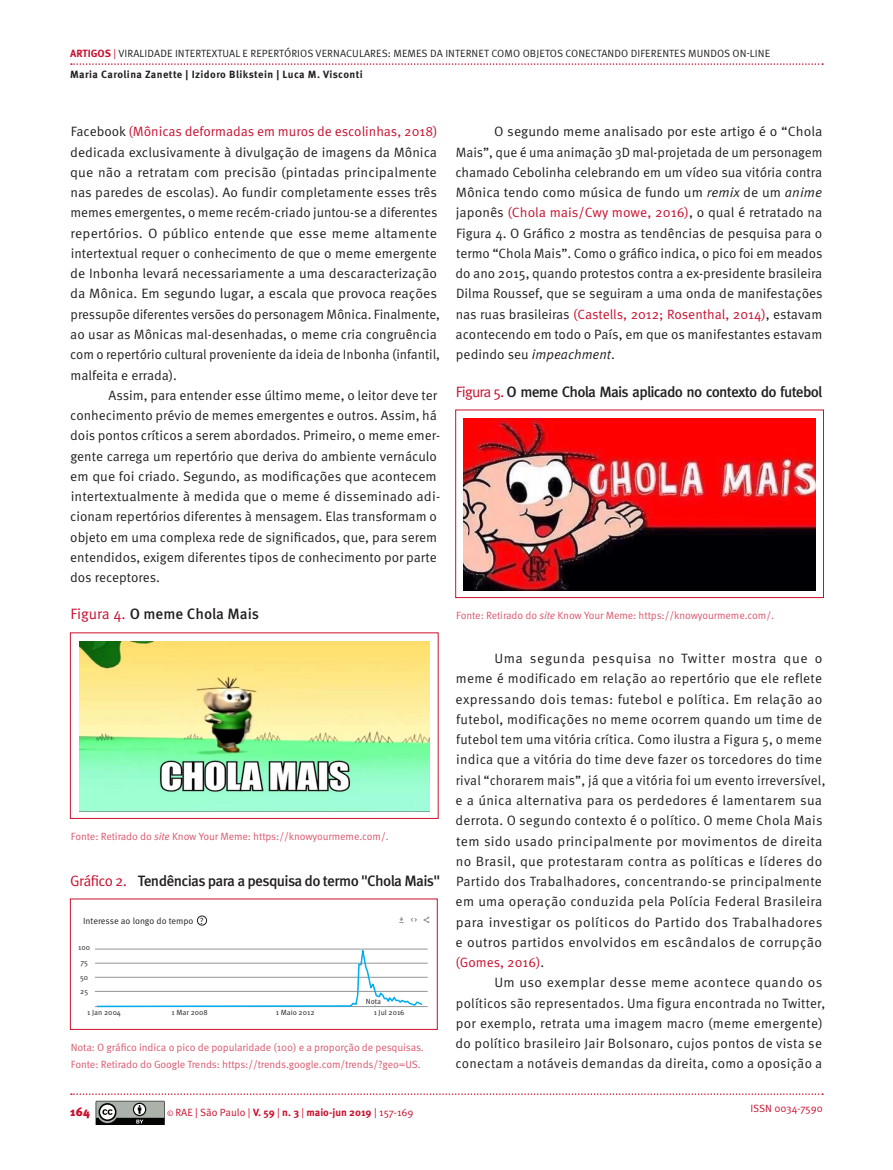
<style>
.page{position:relative;width:893px;height:1170px;background:#fff}
.page>*{position:absolute;margin:0;border:0;box-sizing:border-box;transform-origin:0 0}
.t1{font:500 15px "Meta Pro";letter-spacing:-.05em;color:#231f20}
._06_Corpo_de_Texto_M{font:13.5px/20.2px "Meta Pro";letter-spacing:.005em;color:#231f20}
.t2{font:900 12px "Meta Pro";color:#c8102e}
._03_Legenda_Tabela_1{font:10.5px "Meta Pro";letter-spacing:-.01em;color:#d9586d}
.t3{font:10.5px/21.1px "Meta Pro";letter-spacing:.01em;color:#231f20}
.t4{font:10.5px "Meta Pro";color:#c8102e}
.t5{font:9px "Meta Pro";color:#231f20}
.t6{font:7.5px/14.7px "Meta Pro";color:#231f20}
.s1{font-weight:700;color:#c8102e}
.s2{color:#c8102e}
.s3{font-weight:700}
.s4{font-weight:400;color:#c8102e}
.s5{font-style:italic}
.s6{font-size:7.5px}
</style>
<div class="page">
<svg style="left:71px;top:63px;width:752px;height:2px"></svg>
<svg style="left:71px;top:1093px;width:752px;height:1px"></svg>
<svg style="left:96px;top:1100px;width:69px;height:25px;background:#797d79"></svg>
<img style="left:79px;top:641px;width:350px;height:170px">
<hr style="left:95px;top:948px;width:333px;height:1px;background:#939598">
<hr style="left:95px;top:962px;width:333px;height:1px;background:#939598">
<hr style="left:95px;top:976px;width:333px;height:1px;background:#939598">
<hr style="left:95px;top:991px;width:333px;height:1px;background:#939598">
<hr style="left:95px;top:1006px;width:333px;height:1px;background:#939598">
<div style="left:197px;top:915px;width:10px;height:10px;border:1px solid #231f20;border-radius:50%"></div>
<svg style="left:411px;top:918px;width:6px;height:3px"></svg>
<svg style="left:399px;top:917px;width:5px;height:6px"></svg>
<svg style="left:423px;top:916px;width:6px;height:7px"></svg>
<svg style="left:96px;top:948px;width:327px;height:59px"></svg>
<img style="left:463px;top:418px;width:353px;height:172px">
<div style="left:455px;top:410px;width:369px;height:187px;border:1px solid #c8102e"></div>
<p class="t3" style="left:70px;top:43px;width:701px"><span class="s1">ARTIGOS</span> <span class="s2">|</span> VIRALIDADE INTERTEXTUAL E REPERTÓRIOS VERNACULARES: MEMES DA INTERNET COMO OBJETOS CONECTANDO DIFERENTES MUNDOS ON-LINE<br><span class="s3">Maria Carolina Zanette | Izidoro Blikstein | Luca M. Visconti</span></p>
<p class="_06_Corpo_de_Texto_M" style="left:70px;top:122px;width:371px">Facebook <span class="s2">(Mônicas deformadas em muros de escolinhas, 2018) </span>dedicada exclusivamente à divulgação de imagens da Mônica que não a retratam com precisão (pintadas principalmente nas paredes de escolas). Ao fundir completamente esses três memes emergentes, o meme recém-criado juntou-se a diferentes repertórios. O público entende que esse meme altamente intertextual requer o conhecimento de que o meme emergente de Inbonha levará necessariamente a uma descaracterização da Mônica. Em segundo lugar, a escala que provoca reações pressupõe diferentes versões do personagem Mônica. Finalmente, ao usar as Mônicas mal-desenhadas, o meme cria congruência com o repertório cultural proveniente da ideia de Inbonha (infantil, malfeita e errada).</p>
<p class="_06_Corpo_de_Texto_M" style="left:70px;top:385px;width:371px;text-indent:38px">Assim, para entender esse último meme, o leitor deve ter conhecimento prévio de memes emergentes e outros. Assim, há dois pontos críticos a serem abordados. Primeiro, o meme emer&shy;gente carrega um repertório que deriva do ambiente vernáculo em que foi criado. Segundo, as modificações que acontecem intertextualmente à medida que o meme é disseminado adi&shy;cionam repertórios diferentes à mensagem. Elas transformam o objeto em uma complexa rede de significados, que, para serem entendidos, exigem diferentes tipos de conhecimento por parte dos receptores.</p>
<p class="t1" style="left:71px;top:604px;width:190px"><span class="s4">Figura 4.</span> O meme Chola Mais</p>
<p class="_03_Legenda_Tabela_1" style="left:71px;top:829px;width:319px">Fonte: Retirado do <span class="s5">site</span> Know Your Meme: https://knowyourmeme.com/.</p>
<p class="t1" style="left:70px;top:870px;width:372px"><span class="s4">Gráfico 2.</span> Tendências para a pesquisa do termo "Chola Mais"</p>
<p class="t5" style="left:83px;top:915px;width:122px">Interesse ao longo do tempo ?</p>
<p class="t6" style="left:78px;top:940px;width:13px">100<br>75<br>50<br>25</p>
<p class="t6" style="left:366px;top:994px;width:17px">Nota</p>
<p class="_03_Legenda_Tabela_1" style="left:71px;top:1040px;width:354px">Nota: O gráfico indica o pico de popularidade (100) e a proporção de pesquisas.</p>
<p class="_03_Legenda_Tabela_1" style="left:71px;top:1057px;width:351px">Fonte: Retirado do Google Trends: https://trends.google.com/trends/?geo=US.</p>
<p class="t6" style="left:276px;top:1004px;width:40px">1 Maio 2012</p>
<p class="t6" style="left:374px;top:1004px;width:32px">1 Jul 2016</p>
<p class="t6" style="left:87px;top:1004px;width:35px">1 Jan 2004</p>
<p class="t6" style="left:172px;top:1004px;width:38px">1 Mar 2008</p>
<p class="t2" style="left:70px;top:1104px;width:21px">164</p>
<p class="t4" style="left:167px;top:1105px;width:248px"><span class="s6">©</span> RAE | São Paulo | <span class="s3">V. 59</span> | <span class="s3">n. 3</span> | <span class="s3">maio-jun 2019</span> | 157-169</p>
<p class="_06_Corpo_de_Texto_M" style="left:456px;top:122px;width:368px;text-align:justify;text-indent:38px">O segundo meme analisado por este artigo é o “Chola Mais”, que é uma animação 3D mal-projetada de um personagem chamado Cebolinha celebrando em um vídeo sua vitória contra Mônica tendo como música de fundo um <span class="s5">remix</span> de um <span class="s5">anime </span>japonês <span class="s2">(Chola mais/Cwy mowe, 2016)</span>, o qual é retratado na Figura 4. O Gráfico 2 mostra as tendências de pesquisa para o termo “Chola Mais”. Como o gráfico indica, o pico foi em meados do ano 2015, quando protestos contra a ex-presidente brasileira Dilma Roussef, que se seguiram a uma onda de manifestações nas ruas brasileiras <span class="s2">(Castells, 2012; Rosenthal, 2014)</span>, estavam acontecendo em todo o País, em que os manifestantes estavam pedindo seu <span class="s5">impeachment</span>.</p>
<p class="t1" style="left:456px;top:382px;width:368px"><span class="s4">Figura 5.</span> O meme Chola Mais aplicado no contexto do futebol</p>
<p class="_03_Legenda_Tabela_1" style="left:456px;top:608px;width:319px">Fonte: Retirado do <span class="s5">site</span> Know Your Meme: https://knowyourmeme.com/.</p>
<p class="_06_Corpo_de_Texto_M" style="left:455px;top:648px;width:372px;text-indent:39px">Uma segunda pesquisa no Twitter mostra que o meme é modificado em relação ao repertório que ele reflete expressando dois temas: futebol e política. Em relação ao futebol, modificações no meme ocorrem quando um time de futebol tem uma vitória crítica. Como ilustra a Figura 5, o meme indica que a vitória do time deve fazer os torcedores do time rival “chorarem mais”, já que a vitória foi um evento irreversível, e a única alternativa para os perdedores é lamentarem sua derrota. O segundo contexto é o político. O meme Chola Mais tem sido usado principalmente por movimentos de direita no Brasil, que protestaram contra as políticas e líderes do Partido dos Trabalhadores, concentrando-se principalmente em uma operação conduzida pela Polícia Federal Brasileira para investigar os políticos do Partido dos Trabalhadores e outros partidos envolvidos em escândalos de corrupção <span class="s2">(Gomes, 2016)</span>.</p>
<p class="_06_Corpo_de_Texto_M" style="left:456px;top:972px;width:371px;text-indent:39px">Um uso exemplar desse meme acontece quando os políticos são representados. Uma figura encontrada no Twitter, por exemplo, retrata uma imagem macro (meme emergente) do político brasileiro Jair Bolsonaro, cujos pontos de vista se conectam a notáveis demandas da direita, como a oposição a</p>
<p class="t4" style="left:750px;top:1101px;width:74px">ISSN 0034-7590</p>
</div>
